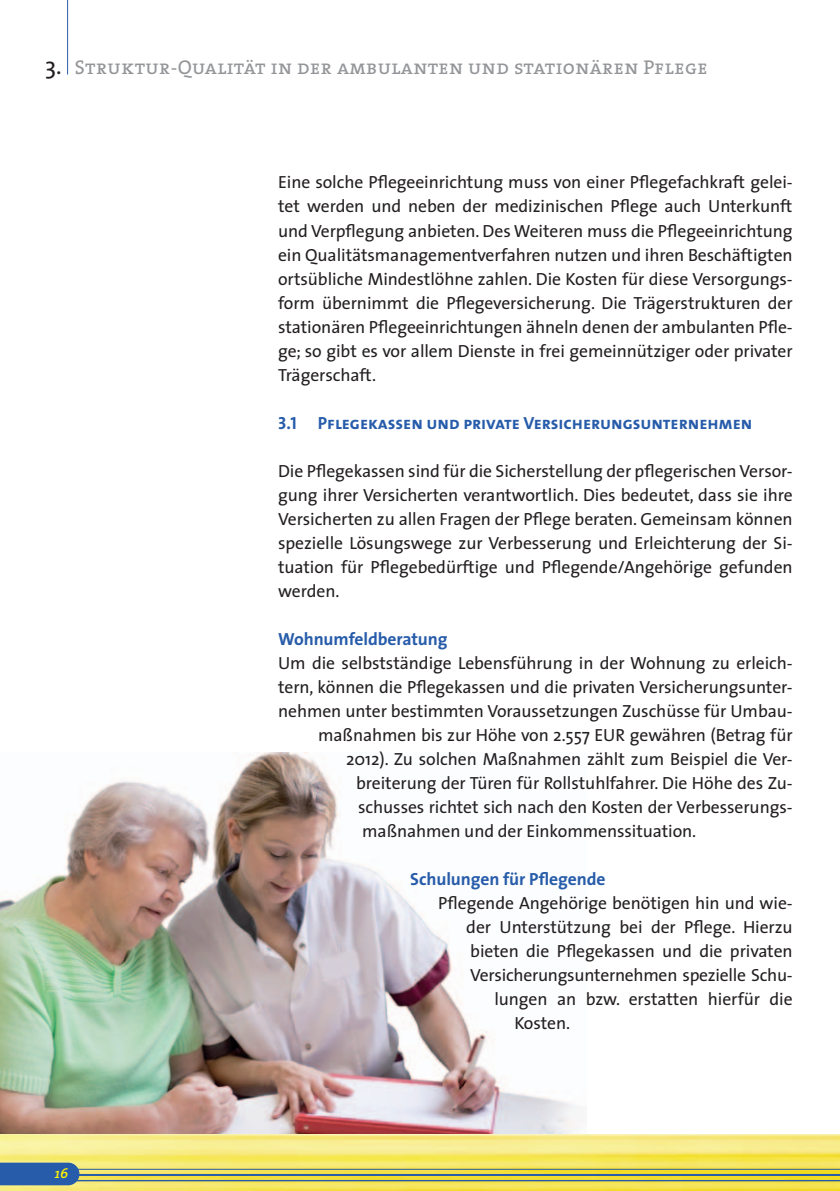
<style>
.page{position:relative;width:840px;height:1191px;background:#fff}
.page>*{position:absolute;margin:0;border:0;box-sizing:border-box;transform-origin:0 0}
.t1{font:20px "The Serif Caps";letter-spacing:.015em;color:#939598}
.t2{font:17.6px/24px "The Sans";letter-spacing:-.005em;color:#231f20;text-align:justify}
.t3{font:17.6px "The Sans Bold Caps";letter-spacing:-.005em;color:#275caa}
.t4{font:700 17.6px "The Sans";letter-spacing:-.005em;color:#275caa}
.t5{font:italic 600 14px "The Serif";color:#fff101}
.s1{font-family:"The Sans";font-size:24px;color:#231f20}
</style>
<div class="page">
<img style="left:0;top:752px;width:579px;height:382px">
<hr style="left:839px;top:1134px;width:1px;height:57px;background:#fff101">
<img style="left:0;top:1134px;width:839px;height:57px">
<hr style="left:0;top:1174px;width:839px;height:2px;background:#275caa">
<hr style="left:0;top:1169px;width:839px;height:1px;background:#275caa">
<hr style="left:0;top:1180px;width:839px;height:1px;background:#275caa">
<svg style="left:0;top:1162px;width:79px;height:23px"></svg>
<hr style="left:67px;top:0;width:1px;height:74px;background:#275caa">
<p class="t1" style="left:45px;top:51px;width:663px"><span class="s1">3.</span> Struktur-Qualität in der ambulanten und stationären Pflege</p>
<p class="t5" style="left:55px;top:1162px;width:15px">16</p>
<p class="t2" style="left:278px;top:170px;width:516px">Eine solche Pflegeeinrichtung muss von einer Pflegefachkraft gelei&shy;tet werden und neben der medizinischen Pflege auch Unterkunft und Verpflegung anbieten. Des Weiteren muss die Pflegeeinrichtung ein Qualitätsmanagementverfahren nutzen und ihren Beschäftigten ortsübliche Mindestlöhne zahlen. Die Kosten für diese Versorgungs&shy;form übernimmt die Pflegeversicherung. Die Trägerstrukturen der stationären Pflegeeinrichtungen ähneln denen der ambulanten Pfle&shy;ge; so gibt es vor allem Dienste in frei gemeinnütziger oder privater Trägerschaft.</p>
<p class="t3" style="left:278px;top:408px;width:475px">3.1 Pflegekassen und private Versicherungsunternehmen</p>
<p class="t2" style="left:278px;top:458px;width:516px">Die Pflegekassen sind für die Sicherstellung der pflegerischen Versor&shy;gung ihrer Versicherten verantwortlich. Dies bedeutet, dass sie ihre Versicherten zu allen Fragen der Pflege beraten. Gemeinsam können spezielle Lösungswege zur Verbesserung und Erleichterung der Si&shy;tuation für Pflegebedürftige und Pflegende/Angehörige gefunden werden.</p>
<p class="t4" style="left:278px;top:624px;width:171px">Wohnumfeldberatung</p>
<p class="t2" style="left:278px;top:650px;width:515px">Um die selbstständige Lebensführung in der Wohnung zu erleich-</p>
<p class="t2" style="left:278px;top:674px;width:516px">tern, können die Pflegekassen und die privaten Versicherungsunter-</p>
<p class="t2" style="left:278px;top:698px;width:514px">nehmen unter bestimmten Voraussetzungen Zuschüsse für Umbau-</p>
<p class="t2" style="left:318px;top:722px;width:475px">maßnahmen bis zur Höhe von 2.557 EUR gewähren (Betrag für</p>
<p class="t2" style="left:346px;top:746px;width:448px">2012). Zu solchen Maßnahmen zählt zum Beispiel die Ver-</p>
<p class="t2" style="left:356px;top:770px;width:437px">breiterung der Türen für Rollstuhlfahrer. Die Höhe des Zu-</p>
<p class="t2" style="left:358px;top:794px;width:435px">schusses richtet sich nach den Kosten der Verbesserungs-</p>
<p class="t2" style="left:362px;top:818px;width:335px">maßnahmen und der Einkommenssituation.</p>
<p class="t4" style="left:410px;top:864px;width:197px">Schulungen für Pflegende</p>
<p class="t2" style="left:438px;top:890px;width:356px">Pflegende Angehörige benötigen hin und wie-</p>
<p class="t2" style="left:466px;top:914px;width:328px">der Unterstützung bei der Pflege. Hierzu</p>
<p class="t2" style="left:470px;top:938px;width:324px">bieten die Pflegekassen und die privaten</p>
<p class="t2" style="left:470px;top:962px;width:322px">Versicherungsunternehmen spezielle Schu-</p>
<p class="t2" style="left:494px;top:986px;width:300px">lungen an bzw. erstatten hierfür die</p>
<p class="t2" style="left:514px;top:1010px;width:57px">Kosten.</p>
</div>
